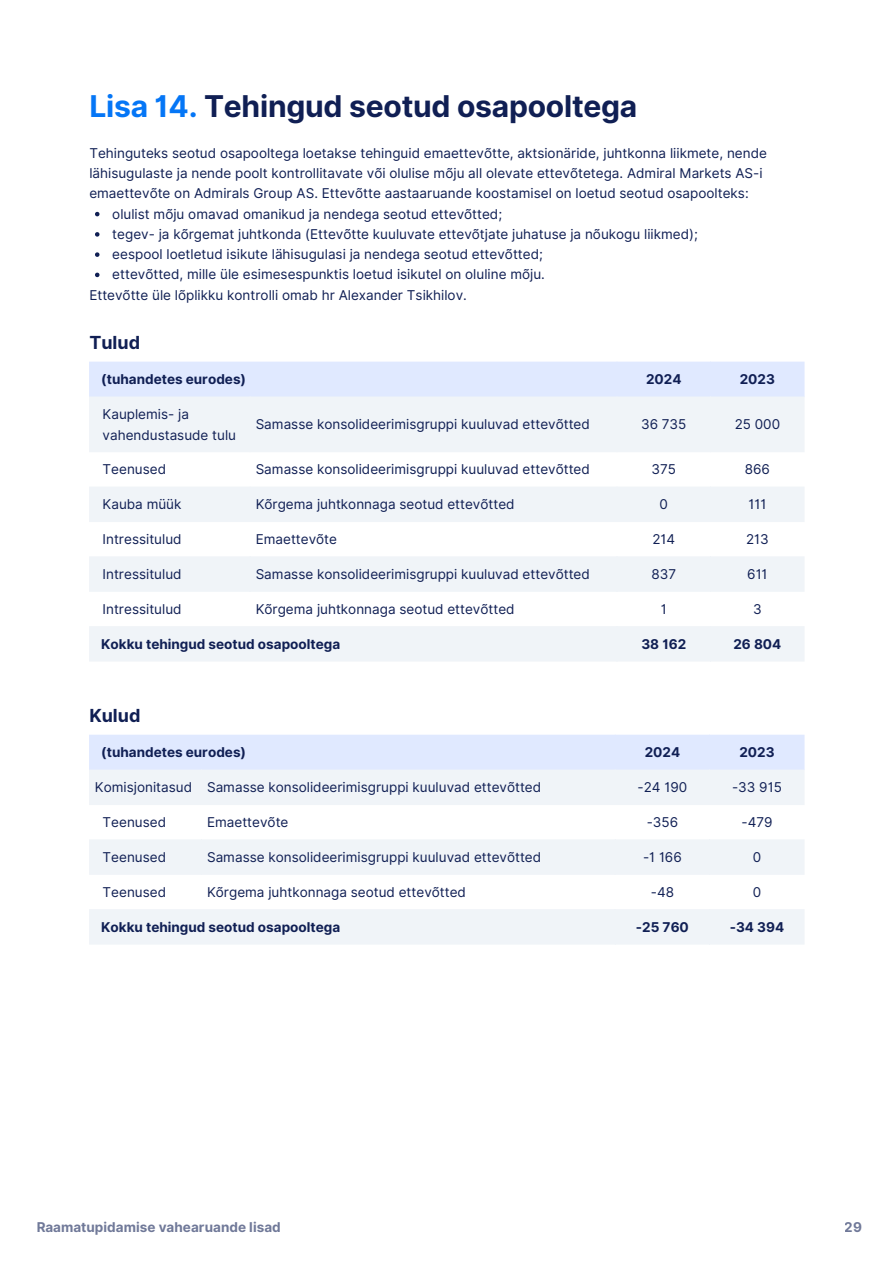
<style>
.page{position:relative;width:894px;height:1264px;background:#fff}
.page>*{position:absolute;margin:0;border:0;box-sizing:border-box;transform-origin:0 0}
.t1{font:700 30px "Inter";letter-spacing:-.01em;color:#101f54}
.t2{font:700 18px "Inter";color:#101f54}
.t3{font:13.5px "Inter";color:#101f54}
.t4{font:700 13.5px "Inter";color:#101f54}
.s1{color:#0576f6}
</style>
<div class="page">
<div style="left:89px;top:362px;width:715px;height:34px;background:#e0e9ff"></div>
<svg style="left:89px;top:396px;width:715px;height:265px;fill:#f0f4f8"></svg>
<div style="left:89px;top:735px;width:715px;height:34px;background:#e0e9ff"></div>
<svg style="left:89px;top:769px;width:715px;height:175px;fill:#f0f4f8"></svg>
<svg style="left:95px;top:212px;width:4px;height:4px"></svg>
<svg style="left:95px;top:232px;width:4px;height:5px"></svg>
<svg style="left:95px;top:252px;width:4px;height:5px"></svg>
<svg style="left:95px;top:273px;width:4px;height:4px"></svg>
<p class="t1" style="left:89px;top:89px;width:549px"><span class="s1">Lisa 14.</span> Tehingud seotud osapooltega</p>
<p class="t3" style="left:89px;top:145px;width:679px">Tehinguteks seotud osapooltega loetakse tehinguid emaettevõtte, aktsionäride, juhtkonna liikmete, nende</p>
<p class="t3" style="left:89px;top:165px;width:674px">lähisugulaste ja nende poolt kontrollitavate või olulise mõju all olevate ettevõtetega. Admiral Markets AS-i</p>
<p class="t3" style="left:89px;top:185px;width:660px">emaettevõte on Admirals Group AS. Ettevõtte aastaaruande koostamisel on loetud seotud osapoolteks:</p>
<p class="t3" style="left:112px;top:206px;width:391px">olulist mõju omavad omanikud ja nendega seotud ettevõtted;</p>
<p class="t3" style="left:112px;top:226px;width:586px">tegev- ja kõrgemat juhtkonda (Ettevõtte kuuluvate ettevõtjate juhatuse ja nõukogu liikmed);</p>
<p class="t3" style="left:112px;top:246px;width:432px">eespool loetletud isikute lähisugulasi ja nendega seotud ettevõtted;</p>
<p class="t3" style="left:112px;top:266px;width:434px">ettevõtted, mille üle esimesespunktis loetud isikutel on oluline mõju.</p>
<p class="t3" style="left:89px;top:287px;width:379px">Ettevõtte üle lõplikku kontrolli omab hr Alexander Tsikhilov.</p>
<p class="t2" style="left:89px;top:331px;width:52px">Tulud</p>
<h1 class="t4" style="left:101px;top:371px;width:146px">(tuhandetes eurodes)</h1>
<p class="t4" style="left:646px;top:371px;width:37px">2024</p>
<p class="t4" style="left:739px;top:371px;width:37px">2023</p>
<p class="t3" style="left:103px;top:406px;width:88px">Kauplemis- ja</p>
<p class="t3" style="left:103px;top:426px;width:135px">vahendustasude tulu</p>
<p class="t3" style="left:255px;top:416px;width:335px">Samasse konsolideerimisgruppi kuuluvad ettevõtted</p>
<p class="t3" style="left:641px;top:416px;width:47px">36 735</p>
<p class="t3" style="left:734px;top:416px;width:47px">25 000</p>
<p class="t3" style="left:103px;top:461px;width:65px">Teenused</p>
<h2 class="t3" style="left:255px;top:461px;width:335px">Samasse konsolideerimisgruppi kuuluvad ettevõtted</h2>
<p class="t3" style="left:651px;top:461px;width:26px">375</p>
<p class="t3" style="left:744px;top:461px;width:27px">866</p>
<p class="t3" style="left:103px;top:496px;width:80px">Kauba müük</p>
<p class="t3" style="left:255px;top:496px;width:260px">Kõrgema juhtkonnaga seotud ettevõtted</p>
<p class="t3" style="left:659px;top:496px;width:10px">0</p>
<p class="t3" style="left:748px;top:496px;width:19px">111</p>
<p class="t3" style="left:103px;top:531px;width:80px">Intressitulud</p>
<p class="t3" style="left:255px;top:531px;width:83px">Emaettevõte</p>
<p class="t3" style="left:652px;top:531px;width:24px">214</p>
<p class="t3" style="left:745px;top:531px;width:24px">213</p>
<p class="t3" style="left:103px;top:566px;width:80px">Intressitulud</p>
<p class="t3" style="left:255px;top:566px;width:335px">Samasse konsolideerimisgruppi kuuluvad ettevõtted</p>
<p class="t3" style="left:651px;top:566px;width:26px">837</p>
<p class="t3" style="left:747px;top:566px;width:22px">611</p>
<p class="t3" style="left:103px;top:601px;width:80px">Intressitulud</p>
<p class="t3" style="left:255px;top:601px;width:260px">Kõrgema juhtkonnaga seotud ettevõtted</p>
<p class="t3" style="left:660px;top:601px;width:7px">1</p>
<p class="t3" style="left:752px;top:601px;width:10px">3</p>
<p class="t4" style="left:101px;top:636px;width:240px">Kokku tehingud seotud osapooltega</p>
<p class="t4" style="left:641px;top:636px;width:46px">38 162</p>
<p class="t4" style="left:733px;top:636px;width:49px">26 804</p>
<p class="t2" style="left:89px;top:704px;width:53px">Kulud</p>
<p class="t4" style="left:101px;top:744px;width:146px">(tuhandetes eurodes)</p>
<p class="t4" style="left:644px;top:744px;width:37px">2024</p>
<p class="t4" style="left:739px;top:744px;width:37px">2023</p>
<p class="t3" style="left:95px;top:779px;width:98px">Komisjonitasud</p>
<p class="t3" style="left:207px;top:779px;width:335px">Samasse konsolideerimisgruppi kuuluvad ettevõtted</p>
<p class="t3" style="left:637px;top:779px;width:51px">-24 190</p>
<p class="t3" style="left:731px;top:779px;width:51px">-33 915</p>
<p class="t3" style="left:103px;top:814px;width:65px">Teenused</p>
<p class="t3" style="left:207px;top:814px;width:83px">Emaettevõte</p>
<p class="t3" style="left:646px;top:814px;width:33px">-356</p>
<h2 class="t3" style="left:741px;top:814px;width:32px">-479</h2>
<p class="t3" style="left:103px;top:849px;width:65px">Teenused</p>
<p class="t3" style="left:207px;top:849px;width:335px">Samasse konsolideerimisgruppi kuuluvad ettevõtted</p>
<p class="t3" style="left:642px;top:849px;width:40px">-1 166</p>
<p class="t3" style="left:752px;top:849px;width:10px">0</p>
<p class="t3" style="left:103px;top:884px;width:65px">Teenused</p>
<p class="t3" style="left:207px;top:884px;width:260px">Kõrgema juhtkonnaga seotud ettevõtted</p>
<p class="t3" style="left:650px;top:884px;width:25px">-48</p>
<p class="t3" style="left:752px;top:884px;width:10px">0</p>
<p class="t4" style="left:101px;top:919px;width:240px">Kokku tehingud seotud osapooltega</p>
<p class="t4" style="left:635px;top:919px;width:54px">-25 760</p>
<p class="t4" style="left:729px;top:919px;width:56px">-34 394</p>
<p class="t4" style="left:36px;top:1219px;width:246px">Raamatupidamise vahearuande lisad</p>
<p class="t4" style="left:844px;top:1219px;width:19px">29</p>
</div>
